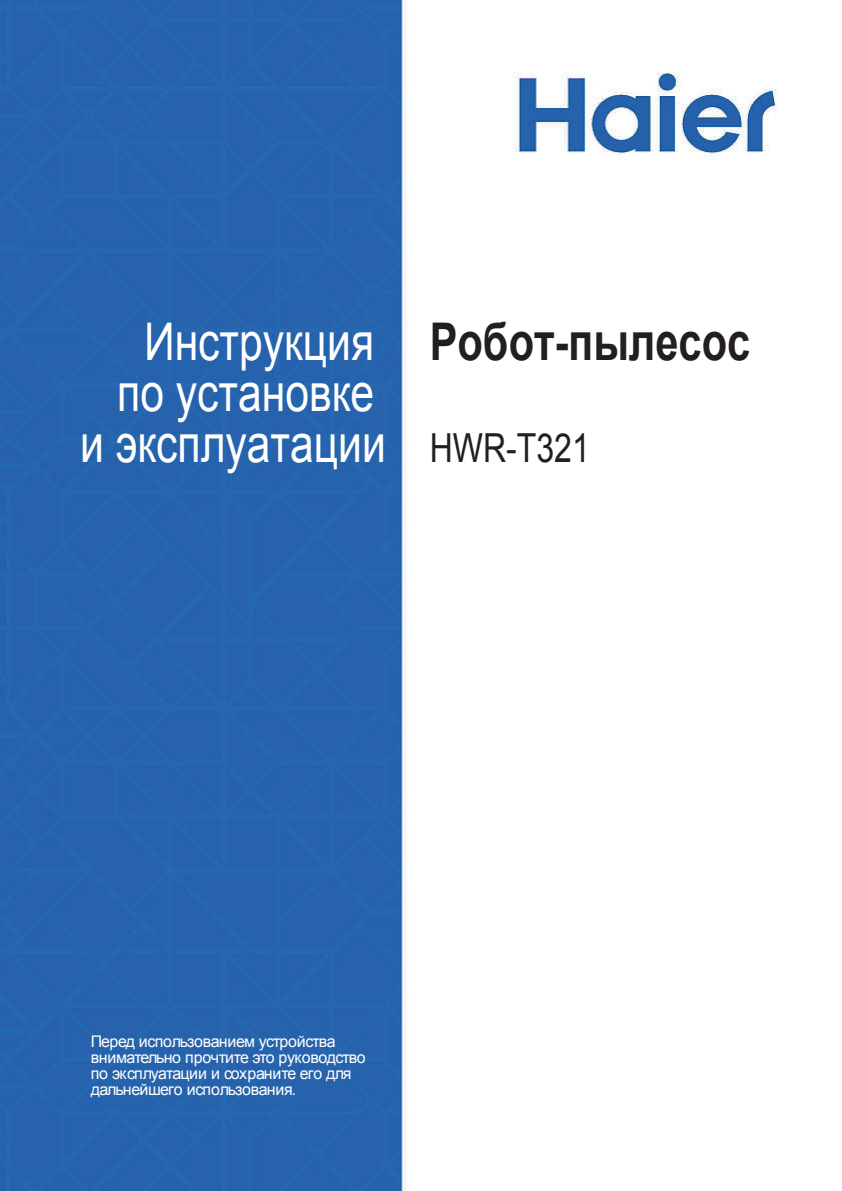
<style>
.page{position:relative;width:842px;height:1191px;background:#fff}
.page>*{position:absolute;margin:0;border:0;box-sizing:border-box;transform-origin:0 0}
.t1{font:52px/51.2px "Arial";color:#fff;text-align:right;scale:.82 1}
.t2{font:700 52px "Arial";color:#231f20;scale:.8 1}
.t3{font:40px "Arial";color:#231f20;scale:.8 1}
.t4{font:16px/16px "Arial";letter-spacing:-.035em;color:#fff}
</style>
<div class="page">
<img style="left:0;top:0;width:777px;height:1191px">
<h1 class="t1" style="left:80px;top:316px;width:374px">Инструкция<br>по установке<br>и эксплуатации</h1>
<h1 class="t2" style="left:430px;top:307px;width:402px">Робот-пылесос</h1>
<h2 class="t3" style="left:430px;top:422px;width:201px">HWR-T321</h2>
<p class="t4" style="left:91px;top:1033px;width:277px">Перед использованием устройства внимательно прочтите это руководство по эксплуатации и сохраните его для дальнейшего использования.</p>
</div>
